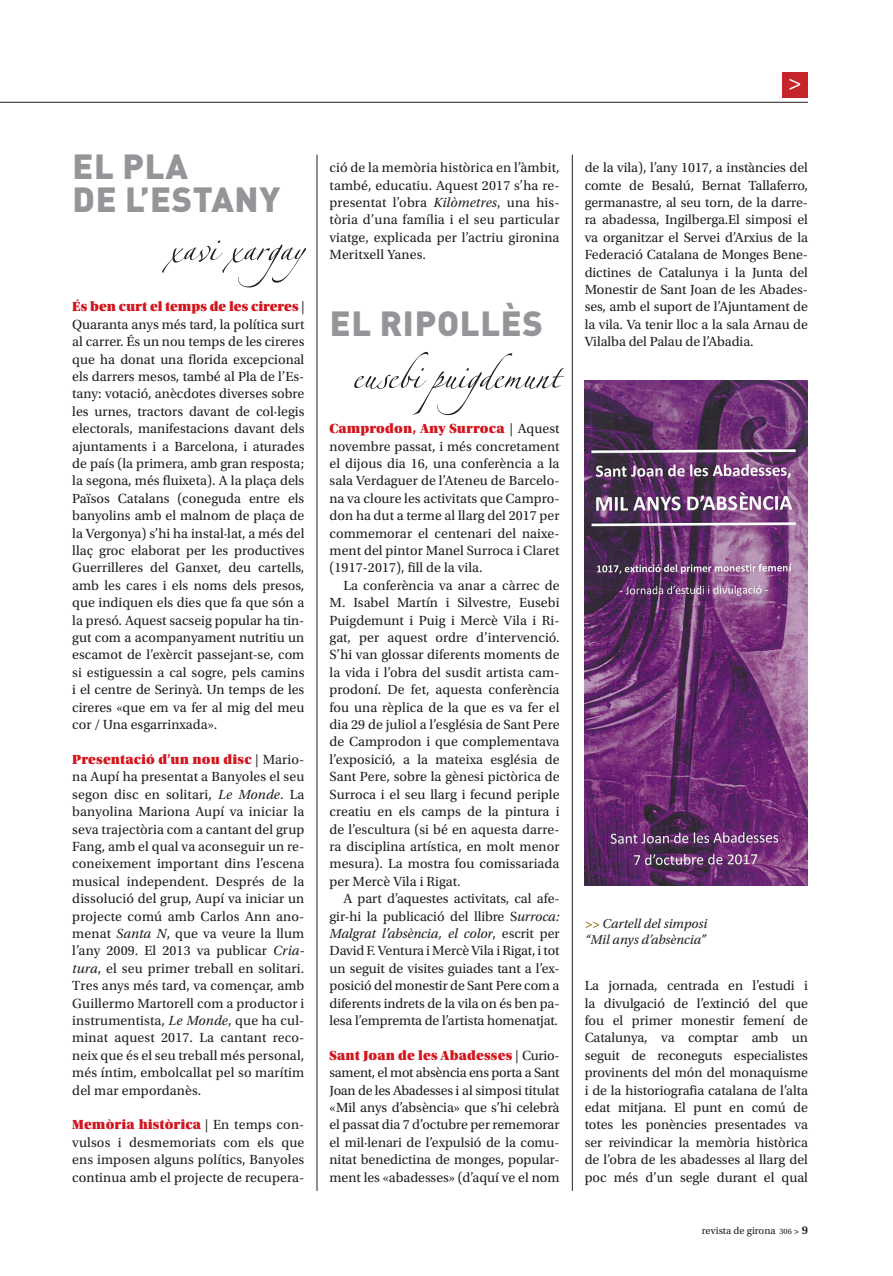
<style>
.page{position:relative;width:893px;height:1276px;background:#fff}
.page>*{position:absolute;margin:0;border:0;box-sizing:border-box;transform-origin:0 0}
.t1{font:52.5px "Linotype Zapfino One";color:#231f20}
.t2{font:900 34.5px "DIN Pro";letter-spacing:.02em;color:#939598}
.t3{font:24px "Utopia Std";color:#fff}
.CRÒNIQUES{font:13.95px/17.4px "Utopia Std";color:#231f20;text-align:justify}
.t4{font:italic 13.5px "Utopia Std";color:#231f20}
.t5{font:10.5px "Utopia Std";color:#231f20}
.s1{font-family:"Utopia Std Black Headline";color:#d2161e}
.s2{font-style:italic}
.s3{color:#985f04}
.s4{font-size:8.25px}
.s5{font-weight:600;font-size:9px}
.s6{font-weight:600;font-size:12px}
</style>
<div class="page">
<div style="left:782px;top:72px;width:26px;height:25px;background:#c6252c"></div>
<hr style="left:0;top:102px;width:808px;height:1px;background:#231f20">
<hr style="left:317px;top:155px;width:1px;height:1036px;background:#231f20">
<hr style="left:572px;top:155px;width:1px;height:1036px;background:#231f20">
<img style="left:585px;top:381px;width:223px;height:504px">
<p class="t3" style="left:789px;top:69px;width:14px">&gt;</p>
<p class="t2" style="left:73px;top:137px;width:117px">EL PLA</p>
<p class="t2" style="left:73px;top:170px;width:209px">DE L’ESTANY</p>
<p class="t1" style="left:168px;top:211px;width:145px">xavi xargay</p>
<p class="CRÒNIQUES" style="left:72px;top:298px;width:234px"><span class="s1">És ben curt el temps de les cireres</span> | Quaranta anys més tard, la política surt al carrer. És un nou temps de les cireres que ha donat una florida excepcional els darrers mesos, també al Pla de l’Es&shy;tany: votació, anècdotes diverses sobre les urnes, tractors davant de col·legis electorals, manifestacions davant dels ajuntaments i a Barcelona, i aturades de país (la primera, amb gran resposta; la segona, més fluixeta). A la plaça dels Països Catalans (coneguda entre els banyolins amb el malnom de plaça de la Vergonya) s’hi ha instal·lat, a més del llaç groc elaborat per les productives Guerrilleres del Ganxet, deu cartells, amb les cares i els noms dels presos, que indiquen els dies que fa que són a la presó. Aquest sacseig popular ha tin&shy;gut com a acompanyament nutritiu un escamot de l’exèrcit passejant-se, com si estiguessin a cal sogre, pels camins i el centre de Serinyà. Un temps de les cireres «que em va fer al mig del meu cor / Una esgarrinxada».</p>
<p class="CRÒNIQUES" style="left:72px;top:751px;width:234px"><span class="s1">Presentació d’un nou disc</span> | Mario&shy;na Aupí ha presentat a Banyoles el seu segon disc en solitari, <span class="s2">Le Monde</span>. La banyolina Mariona Aupí va iniciar la seva trajectòria com a cantant del grup Fang, amb el qual va aconseguir un re&shy;coneixement important dins l’escena musical independent. Després de la dissolució del grup, Aupí va iniciar un projecte comú amb Carlos Ann ano&shy;menat <span class="s2">Santa N</span>, que va veure la llum l’any 2009. El 2013 va publicar <span class="s2">Cria&shy;tura</span>, el seu primer treball en solitari.<br>Tres anys més tard, va començar, amb Guillermo Martorell com a productor i instrumentista, <span class="s2">Le Monde</span>, que ha cul&shy;minat aquest 2017. La cantant reco&shy;neix que és el seu treball més personal, més íntim, embolcallat pel so marítim del mar empordanès.</p>
<p class="CRÒNIQUES" style="left:72px;top:1116px;width:234px"><span class="s1">Memòria històrica</span> | En temps con&shy;vulsos i desmemoriats com els que ens imposen alguns polítics, Banyoles continua amb el projecte de recupera-</p>
<p class="CRÒNIQUES" style="left:330px;top:159px;width:232px">ció de la memòria històrica en l’àmbit, també, educatiu. Aquest 2017 s’ha re&shy;presentat l’obra <span class="s2">Kilòmetres</span>, una his&shy;tòria d’una família i el seu particular viatge, explicada per l’actriu gironina Meritxell Yanes.</p>
<p class="t2" style="left:330px;top:294px;width:215px">EL RIPOLLÈS</p>
<p class="t1" style="left:352px;top:338px;width:209px">eusebi puigdemunt</p>
<p class="CRÒNIQUES" style="left:330px;top:420px;width:232px"><span class="s1">Camprodon, Any Surroca</span> | Aquest novembre passat, i més concretament el dijous dia 16, una conferència a la sala Verdaguer de l’Ateneu de Barcelo&shy;na va cloure les activitats que Campro&shy;don ha dut a terme al llarg del 2017 per commemorar el centenari del naixe&shy;ment del pintor Manel Surroca i Claret (1917-2017), fill de la vila.</p>
<p class="CRÒNIQUES" style="left:330px;top:577px;width:232px;text-indent:14px">La conferència va anar a càrrec de M. Isabel Martín i Silvestre, Eusebi Puigdemunt i Puig i Mercè Vila i Ri&shy;gat, per aquest ordre d’intervenció.<br>S’hi van glossar diferents moments de la vida i l’obra del susdit artista cam&shy;prodoní. De fet, aquesta conferència fou una rèplica de la que es va fer el dia 29 de juliol a l’església de Sant Pere de Camprodon i que complementava l’exposició, a la mateixa església de Sant Pere, sobre la gènesi pictòrica de Surroca i el seu llarg i fecund periple creatiu en els camps de la pintura i de l’escultura (si bé en aquesta darre&shy;ra disciplina artística, en molt menor mesura). La mostra fou comissariada per Mercè Vila i Rigat.</p>
<p class="CRÒNIQUES" style="left:330px;top:890px;width:232px;text-indent:14px">A part d’aquestes activitats, cal afe&shy;gir-hi la publicació del llibre S<span class="s2">urroca:<br>Malgrat l’absència, el color</span>, escrit per David F. Ventura i Mercè Vila i Rigat, i tot un seguit de visites guiades tant a l’ex&shy;posició del monestir de Sant Pere com a diferents indrets de la vila on és ben pa&shy;lesa l’empremta de l’artista homenatjat.</p>
<p class="CRÒNIQUES" style="left:330px;top:1046px;width:231px"><span class="s1">Sant Joan de les Abadesses</span> | Curio&shy;sament, el mot absència ens porta a Sant Joan de les Abadesses i al simposi titulat «Mil anys d’absència» que s’hi celebrà el passat dia 7 d’octubre per rememorar el mil·lenari de l’expulsió de la comu&shy;nitat benedictina de monges, popular&shy;ment les «abadesses» (d’aquí ve el nom</p>
<p class="CRÒNIQUES" style="left:585px;top:159px;width:225px">de la vila), l’any 1017, a instàncies del comte de Besalú, Bernat Tallaferro, germanastre, al seu torn, de la darre&shy;ra abadessa, Ingilberga.El simposi el va organitzar el Servei d’Arxius de la Federació Catalana de Monges Bene&shy;dictines de Catalunya i la Junta del Monestir de Sant Joan de les Abades&shy;ses, amb el suport de l’Ajuntament de la vila. Va tenir lloc a la sala Arnau de Vilalba del Palau de l’Abadia.</p>
<p class="t4" style="left:585px;top:916px;width:124px"><span class="s3">&gt;&gt;</span> Cartell del simposi</p>
<p class="t4" style="left:585px;top:932px;width:123px">“Mil anys d’absència”</p>
<p class="CRÒNIQUES" style="left:585px;top:977px;width:225px">La jornada, centrada en l’estudi i la divulgació de l’extinció del que fou el primer monestir femení de Catalunya, va comptar amb un seguit de reconeguts especialistes provinents del món del monaquisme i de la historiografia catalana de l’alta edat mitjana. El punt en comú de totes les ponències presentades va ser reivindicar la memòria històrica de l’obra de les abadesses al llarg del poc més d’un segle durant el qual</p>
<p class="t5" style="left:702px;top:1224px;width:108px">revista de girona <span class="s4">306</span> <span class="s5">&gt;</span> <span class="s6">9</span></p>
</div>
